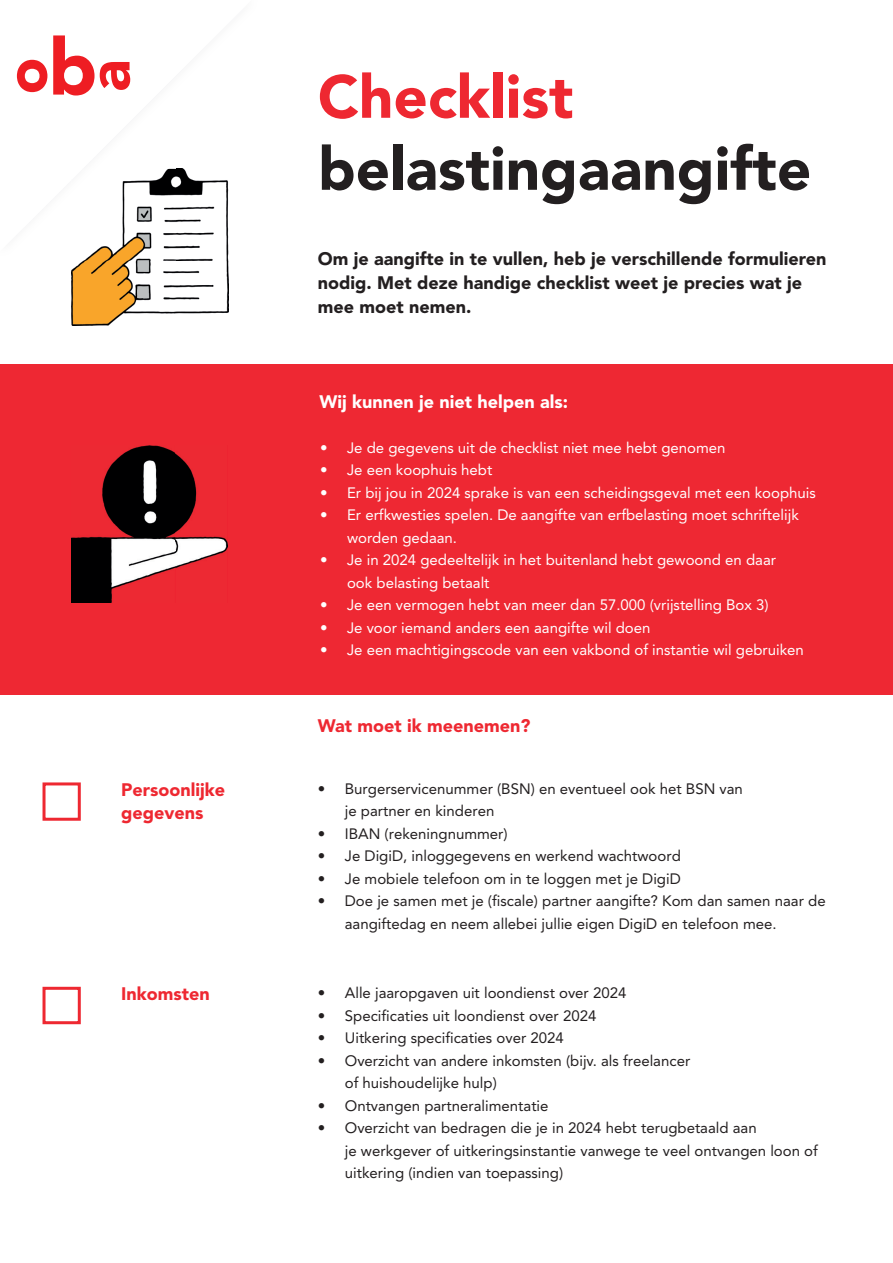
<style>
.page{position:relative;width:893px;height:1263px;background:#fff}
.page>*{position:absolute;margin:0;border:0;box-sizing:border-box;transform-origin:0 0}
.t1{font:900 60px "Avenir LT Std";color:#231f20}
.t2{font:900 60px "Avenir LT Std";color:#ee2831}
.t3{font:900 18px/24px "Avenir LT Std";color:#231f20}
.t4{font:900 18px/22.5px "Avenir LT Std";color:#ee2831}
.t5{font:900 18px "Avenir LT Std";color:#fff}
.t6{font:15px/22.5px "Avenir LT Std";color:#231f20}
.t7{font:15px/22.5px "Avenir LT Std";color:#fff}
</style>
<div class="page">
<div style="left:43px;top:782px;width:38px;height:39px;border:3px solid #ee2831"></div>
<div style="left:43px;top:987px;width:38px;height:37px;border:3px solid #ee2831"></div>
<svg style="left:17px;top:60px;width:30px;height:32px"></svg>
<svg style="left:53px;top:35px;width:77px;height:61px"></svg>
<div style="left:0;top:364px;width:893px;height:330px;background:#ee2833"></div>
<img style="left:71px;top:446px;width:157px;height:157px">
<img style="left:72px;top:169px;width:157px;height:156px">
<svg style="left:72px;top:169px;width:10px;height:11px"></svg>
<p class="t4" style="left:121px;top:778px;width:106px">Persoonlijke gegevens</p>
<p class="t4" style="left:121px;top:983px;width:90px">Inkomsten</p>
<h1 class="t2" style="left:318px;top:61px;width:257px">Checklist</h1>
<h1 class="t1" style="left:318px;top:133px;width:495px">belastingaangifte</h1>
<p class="t3" style="left:318px;top:246px;width:510px">Om je aangifte in te vullen, heb je verschillende formulieren nodig. Met deze handige checklist weet je precies wat je mee moet nemen.</p>
<p class="t5" style="left:320px;top:391px;width:250px">Wij kunnen je niet helpen als:</p>
<p class="t7" style="left:320px;top:436px;width:407px">• Je de gegevens uit de checklist niet mee hebt genomen</p>
<p class="t7" style="left:320px;top:459px;width:174px">• Je een koophuis hebt</p>
<p class="t7" style="left:320px;top:481px;width:497px">• Er bij jou in 2024 sprake is van een scheidingsgeval met een koophuis</p>
<p class="t7" style="left:347px;top:504px;width:453px;text-indent:-27px">• Er erfkwesties spelen. De aangifte van erfbelasting moet schriftelijk worden gedaan.</p>
<p class="t7" style="left:347px;top:549px;width:431px;text-indent:-27px">• Je in 2024 gedeeltelijk in het buitenland hebt gewoond en daar ook belasting betaalt</p>
<p class="t7" style="left:320px;top:594px;width:450px">• Je een vermogen hebt van meer dan 57.000 (vrijstelling Box 3)</p>
<p class="t7" style="left:320px;top:616px;width:332px">• Je voor iemand anders een aangifte wil doen</p>
<p class="t7" style="left:320px;top:639px;width:485px">• Je een machtigingscode van een vakbond of instantie wil gebruiken</p>
<p class="t4" style="left:318px;top:715px;width:214px">Wat moet ik meenemen?</p>
<p class="t6" style="left:345px;top:777px;width:400px;text-indent:-27px">• Burgerservicenummer (BSN) en eventueel ook het BSN van je partner en kinderen</p>
<p class="t6" style="left:318px;top:822px;width:191px">• IBAN (rekeningnummer)</p>
<p class="t6" style="left:318px;top:845px;width:365px">• Je DigiD, inloggegevens en werkend wachtwoord</p>
<p class="t6" style="left:318px;top:867px;width:364px">• Je mobiele telefoon om in te loggen met je DigiD</p>
<p class="t6" style="left:345px;top:890px;width:482px;text-indent:-27px">• Doe je samen met je (fi scale) partner aangifte? Kom dan samen naar de aangiftedag en neem allebei jullie eigen DigiD en telefoon mee.</p>
<p class="t6" style="left:318px;top:982px;width:310px">• Alle jaaropgaven uit loondienst over 2024</p>
<p class="t6" style="left:318px;top:1004px;width:280px">• Specifi caties uit loondienst over 2024</p>
<p class="t6" style="left:318px;top:1027px;width:247px">• Uitkering specifi caties over 2024</p>
<p class="t6" style="left:345px;top:1049px;width:347px;text-indent:-27px">• Overzicht van andere inkomsten (bijv. als freelancer of huishoudelijke hulp)</p>
<p class="t6" style="left:318px;top:1094px;width:232px">• Ontvangen partneralimentatie</p>
<p class="t6" style="left:345px;top:1117px;width:475px;text-indent:-27px">• Overzicht van bedragen die je in 2024 hebt terugbetaald aan<br>je werkgever of uitkeringsinstantie vanwege te veel ontvangen loon of uitkering (indien van toepassing)</p>
</div>
